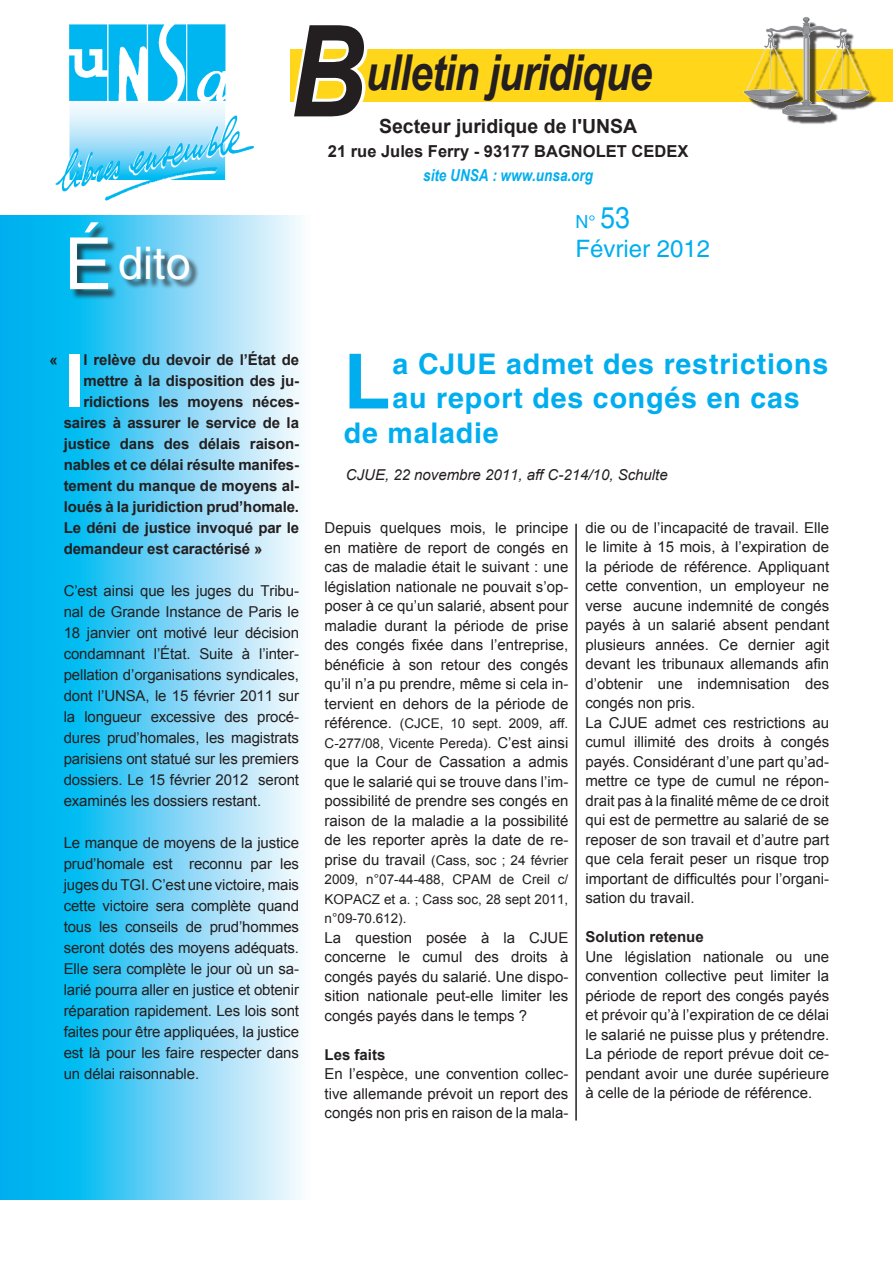
<style>
.page{position:relative;width:893px;height:1263px;background:#fff}
.page>*{position:absolute;margin:0;border:0;box-sizing:border-box;transform-origin:0 0}
.t1{font:italic 700 127.35px "Arial Narrow";color:#231f20}
.t2{font:700 76.2px "Helvetica LT Std";color:#00aeef}
.t3{font:700 73.65px "Arial";color:#fff}
.t4{font:italic 700 49.5px "Arial Narrow";letter-spacing:-.02em;color:#231f20}
.t5{font:45px "Helvetica LT Std";color:#fff}
.t6{font:700 28.5px "Helvetica LT Std";letter-spacing:.03em;color:#00aeef}
.t7{font:24px "Helvetica LT Std";color:#00aeef}
.t8{font:700 19.5px "Arial";color:#231f20}
.t9{font:18px "Helvetica LT Std";color:#00aeef}
.t10{font:700 16.5px "Arial";color:#231f20}
.t11{font:italic 700 16.5px "Arial Narrow";color:#00aeef}
.t12{font:15px/19.5px "Arial";color:#231f20;text-align:justify}
.t13{font:700 15px "Arial";letter-spacing:-.01em;color:#231f20}
.t14{font:italic 15px "Arial";color:#231f20}
.t15{font:13.5px/19.5px "Arial";color:#231f20}
.s1{font-size:72px}
.s2{font-size:30px}
.s3{font-size:15px}
</style>
<div class="page">
<svg style="left:0;top:216px;width:301px;height:983px;background:#64d0f5"></svg>
<div style="left:72px;top:224px;width:128px;height:76px;background:#231f20;opacity:.75"></div>
<div style="left:290px;top:49px;width:603px;height:53px;background:#ffd619"></div>
<div style="left:748px;top:22px;width:129px;height:102px;background:#231f20;opacity:.79"></div>
<img style="left:743px;top:17px;width:129px;height:103px">
<img style="left:55px;top:24px;width:198px;height:177px">
<svg style="left:294px;top:49px;width:74px;height:53px"></svg>
<hr style="left:575px;top:524px;width:2px;height:596px;background:#231f20">
<p class="t5" style="left:64px;top:237px;width:129px"><span class="s1">É</span>dito</p>
<p class="t1" style="left:290px;top:-25px;width:77px">B</p>
<p class="t4" style="left:366px;top:36px;width:288px">ulletin juridique</p>
<p class="t8" style="left:379px;top:114px;width:260px">Secteur juridique de l'UNSA</p>
<p class="t10" style="left:328px;top:141px;width:362px">21 rue Jules Ferry - 93177 BAGNOLET CEDEX</p>
<p class="t11" style="left:423px;top:163px;width:171px">site UNSA : www.unsa.org</p>
<p class="t9" style="left:575px;top:212px;width:56px">N° <span class="s2">53</span></p>
<p class="t7" style="left:575px;top:235px;width:136px">Février 2012</p>
<p class="t3" style="left:64px;top:332px;width:22px">I</p>
<p class="t13" style="left:84px;top:350px;width:217px">l relève du devoir de l’État de</p>
<p class="t13" style="left:50px;top:350px;width:10px">«</p>
<p class="t13" style="left:84px;top:371px;width:217px">mettre à la disposition des ju-</p>
<p class="t13" style="left:84px;top:392px;width:217px">ridictions les moyens néces-</p>
<p class="t13" style="left:64px;top:413px;width:237px">saires à assurer le service de la</p>
<p class="t13" style="left:64px;top:434px;width:237px">justice dans des délais raison-</p>
<p class="t13" style="left:64px;top:455px;width:237px">nables et ce délai résulte manifes-</p>
<p class="t13" style="left:64px;top:476px;width:237px">tement du manque de moyens al-</p>
<p class="t13" style="left:64px;top:497px;width:237px">loués à la juridiction prud’homale.</p>
<p class="t13" style="left:64px;top:518px;width:237px">Le déni de justice invoqué par le</p>
<p class="t13" style="left:64px;top:539px;width:200px">demandeur est caractérisé »</p>
<p class="t12" style="left:64px;top:580px;width:237px;line-height:21px">C’est ainsi que les juges du Tribu&shy;nal de Grande Instance de Paris le 18 janvier ont motivé leur décision condamnant l’État. Suite à l’inter&shy;pellation d’organisations syndicales, dont l’UNSA, le 15 février 2011 sur la longueur excessive des procé&shy;dures prud’homales, les magistrats parisiens ont statué sur les premiers dossiers. Le 15 février 2012 seront examinés les dossiers restant.</p>
<p class="t12" style="left:64px;top:832px;width:237px;line-height:21px">Le manque de moyens de la justice prud’homale est reconnu par les juges du TGI. C’est une victoire, mais cette victoire sera complète quand tous les conseils de prud’hommes seront dotés des moyens adéquats.<br>Elle sera complète le jour où un sa&shy;larié pourra aller en justice et obtenir réparation rapidement. Les lois sont faites pour être appliquées, la justice est là pour les faire respecter dans un délai raisonnable.</p>
<p class="t2" style="left:344px;top:335px;width:48px">L</p>
<p class="t6" style="left:393px;top:347px;width:437px">a CJUE admet des restrictions</p>
<p class="t6" style="left:393px;top:381px;width:409px">au report des congés en cas</p>
<p class="t6" style="left:344px;top:415px;width:157px">de maladie</p>
<p class="t14" style="left:346px;top:465px;width:323px">CJUE, 22 novembre 2011, aff C-214/10, Schulte</p>
<p class="t12" style="left:325px;top:518px;width:245px">Depuis quelques mois, le principe en matière de report de congés en cas de maladie était le suivant : une législation nationale ne pouvait s’op&shy;poser à ce qu’un salarié, absent pour maladie durant la période de prise des congés fixée dans l’entreprise, bénéficie à son retour des congés qu’il n’a pu prendre, même si cela in&shy;tervient en dehors de la période de</p>
<p class="t15" style="left:325px;top:714px;width:245px"><span class="s3">référence.</span> (CJCE, 10 sept. 2009, aff.<br>C-277/08, Vicente Pereda). <span class="s3">C’est ainsi</span></p>
<p class="t12" style="left:325px;top:752px;width:245px">que la Cour de Cassation a admis que le salarié qui se trouve dans l’im&shy;possibilité de prendre ses congés en raison de la maladie a la possibilité de les reporter après la date de re-</p>
<p class="t15" style="left:325px;top:850px;width:245px;text-align:justify"><span class="s3">prise du travail</span> (Cass, soc ; 24 février 2009, n°07-44-488, CPAM de Creil c/ KOPACZ et a. ; Cass soc, 28 sept 2011, n°09-70.612).</p>
<p class="t12" style="left:325px;top:928px;width:245px">La question posée à la CJUE concerne le cumul des droits à congés payés du salarié. Une dispo&shy;sition nationale peut-elle limiter les congés payés dans le temps ?</p>
<p class="t13" style="left:325px;top:1045px;width:62px">Les faits</p>
<p class="t12" style="left:325px;top:1064px;width:245px">En l’espèce, une convention collec&shy;tive allemande prévoit un report des congés non pris en raison de la mala-</p>
<p class="t12" style="left:585px;top:518px;width:245px">die ou de l’incapacité de travail. Elle le limite à 15 mois, à l’expiration de la période de référence. Appliquant cette convention, un employeur ne verse aucune indemnité de congés payés à un salarié absent pendant plusieurs années. Ce dernier agit devant les tribunaux allemands afin d’obtenir une indemnisation des congés non pris.</p>
<p class="t12" style="left:585px;top:713px;width:245px">La CJUE admet ces restrictions au cumul illimité des droits à congés payés. Considérant d’une part qu’ad&shy;mettre ce type de cumul ne répon&shy;drait pas à la finalité même de ce droit qui est de permettre au salarié de se reposer de son travail et d’autre part que cela ferait peser un risque trop important de difficultés pour l’organi&shy;sation du travail.</p>
<p class="t13" style="left:585px;top:927px;width:120px">Solution retenue</p>
<p class="t12" style="left:585px;top:947px;width:245px">Une législation nationale ou une convention collective peut limiter la période de report des congés payés et prévoir qu’à l’expiration de ce délai le salarié ne puisse plus y prétendre.<br>La période de report prévue doit ce&shy;pendant avoir une durée supérieure à celle de la période de référence.</p>
</div>
